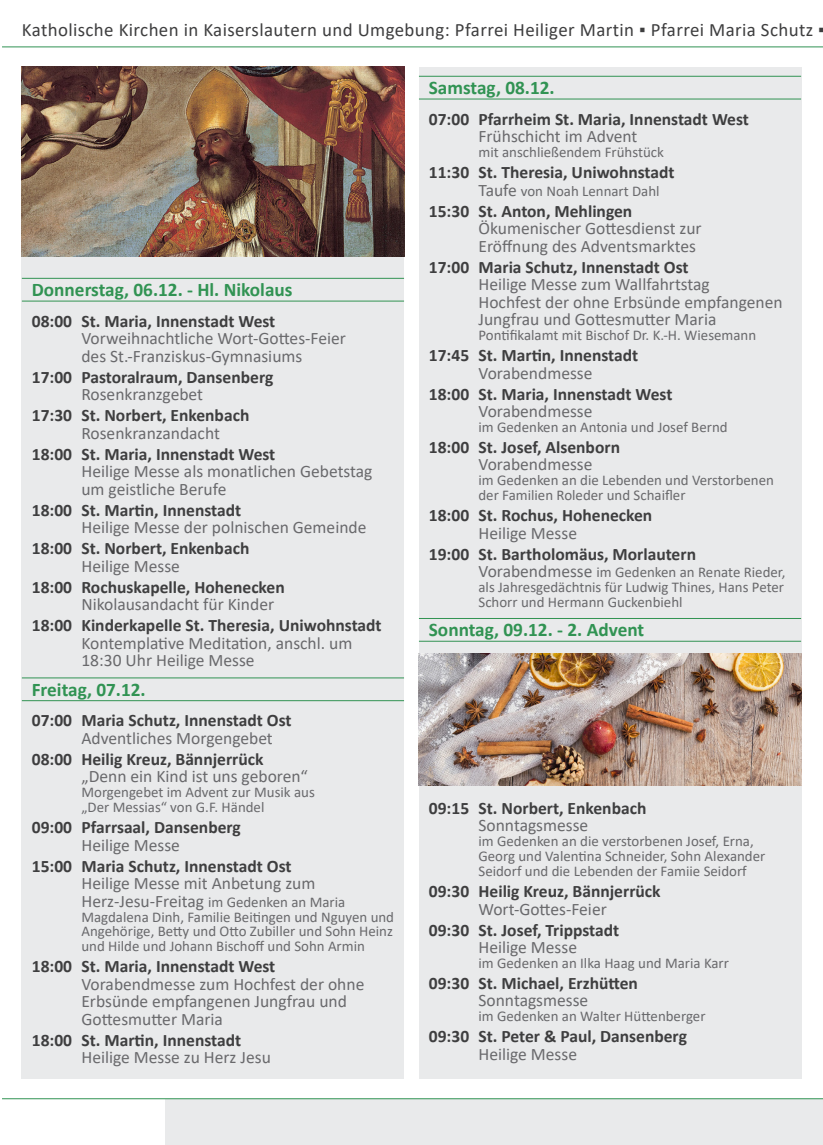
<style>
.page{position:relative;width:823px;height:1145px;background:#fff}
.page>*{position:absolute;margin:0;border:0;box-sizing:border-box;transform-origin:0 0}
.TagDatum{font:700 19.25px "Calibri";color:#319353}
.t1{font:18.9px "Calibri";letter-spacing:.02em;color:#3e3e3f}
.Uhrzeit_Kirche{font:700 17.5px "Calibri";color:#3e3e3f}
.Messe{font:17.5px/17.5px "Calibri";color:#69696c}
.Messe-2{font:14.88px/14.9px "Calibri";color:#69696c;text-align:justify}
.Zusatztext{font:14.88px/14.9px "Calibri";color:#69696c}
.s1{font-size:14.88px}
.s2{font-size:17.5px}
</style>
<div class="page">
<div style="left:22px;top:67px;width:382px;height:1011px;background:#e9eaeb"></div>
<div style="left:419px;top:67px;width:382px;height:1011px;background:#e9eaeb"></div>
<hr style="left:22px;top:278px;width:382px;height:1px;background:#319353">
<hr style="left:22px;top:301px;width:382px;height:1px;background:#319353">
<hr style="left:22px;top:678px;width:382px;height:1px;background:#319353">
<hr style="left:22px;top:700px;width:382px;height:1px;background:#319353">
<hr style="left:419px;top:76px;width:382px;height:1px;background:#319353">
<hr style="left:419px;top:99px;width:382px;height:1px;background:#319353">
<hr style="left:419px;top:618px;width:382px;height:1px;background:#319353">
<hr style="left:419px;top:641px;width:382px;height:1px;background:#319353">
<hr style="left:2px;top:47px;width:821px;height:1px;background:#319353">
<div style="left:166px;top:1099px;width:657px;height:46px;background:#e9eaeb"></div>
<hr style="left:2px;top:1098px;width:821px;height:1px;background:#319353">
<img style="left:22px;top:67px;width:382px;height:190px">
<img style="left:419px;top:654px;width:382px;height:132px">
<p class="t1" style="left:22px;top:17px;width:804px">Katholische Kirchen in Kaiserslautern und Umgebung: Pfarrei Heiliger Martin ▪ Pfarrei Maria Schutz ▪</p>
<p class="TagDatum" style="left:32px;top:276px;width:262px">Donnerstag, 06.12. - Hl. Nikolaus</p>
<p class="Uhrzeit_Kirche" style="left:32px;top:309px;width:245px">08:00 St. Maria, Innenstadt West</p>
<p class="Messe" style="left:81px;top:329px;width:266px">Vorweihnachtliche Wort-Gottes-Feier</p>
<p class="Messe" style="left:81px;top:347px;width:222px">des St.-Franziskus-Gymnasiums</p>
<p class="Uhrzeit_Kirche" style="left:32px;top:365px;width:243px">17:00 Pastoralraum, Dansenberg</p>
<p class="Messe" style="left:81px;top:385px;width:123px">Rosenkranzgebet</p>
<p class="Uhrzeit_Kirche" style="left:32px;top:403px;width:219px">17:30 St. Norbert, Enkenbach</p>
<p class="Messe" style="left:81px;top:424px;width:140px">Rosenkranzandacht</p>
<p class="Uhrzeit_Kirche" style="left:32px;top:442px;width:245px">18:00 St. Maria, Innenstadt West</p>
<p class="Messe" style="left:81px;top:462px;width:292px">Heilige Messe als monatlichen Gebetstag um geistliche Berufe</p>
<p class="Uhrzeit_Kirche" style="left:32px;top:498px;width:211px">18:00 St. Martin, Innenstadt</p>
<p class="Messe" style="left:81px;top:518px;width:286px">Heilige Messe der polnischen Gemeinde</p>
<p class="Uhrzeit_Kirche" style="left:32px;top:536px;width:219px">18:00 St. Norbert, Enkenbach</p>
<p class="Messe" style="left:81px;top:557px;width:100px">Heilige Messe</p>
<p class="Uhrzeit_Kirche" style="left:32px;top:575px;width:254px">18:00 Rochuskapelle, Hohenecken</p>
<p class="Messe" style="left:81px;top:595px;width:194px">Nikolausandacht für Kinder</p>
<p class="Uhrzeit_Kirche" style="left:32px;top:613px;width:351px">18:00 Kinderkapelle St. Theresia, Uniwohnstadt</p>
<p class="Messe" style="left:81px;top:634px;width:272px">Kontemplative Meditation, anschl. um</p>
<p class="Messe" style="left:81px;top:651px;width:175px">18:30 Uhr Heilige Messe</p>
<p class="TagDatum" style="left:32px;top:676px;width:115px">Freitag, 07.12.</p>
<p class="Uhrzeit_Kirche" style="left:32px;top:708px;width:261px">07:00 Maria Schutz, Innenstadt Ost</p>
<p class="Messe" style="left:81px;top:729px;width:193px">Adventliches Morgengebet</p>
<p class="Uhrzeit_Kirche" style="left:32px;top:747px;width:233px">08:00 Heilig Kreuz, Bännjerrück</p>
<p class="Messe" style="left:81px;top:767px;width:228px">„Denn ein Kind ist uns geboren“</p>
<p class="Zusatztext" style="left:81px;top:785px;width:235px">Morgengebet im Advent zur Musik aus</p>
<p class="Zusatztext" style="left:81px;top:799px;width:184px">„Der Messias“ von G.F. Händel</p>
<p class="Uhrzeit_Kirche" style="left:32px;top:815px;width:210px">09:00 Pfarrsaal, Dansenberg</p>
<p class="Messe" style="left:81px;top:836px;width:100px">Heilige Messe</p>
<p class="Uhrzeit_Kirche" style="left:32px;top:853px;width:261px">15:00 Maria Schutz, Innenstadt Ost</p>
<p class="Messe" style="left:81px;top:874px;width:235px">Heilige Messe mit Anbetung zum</p>
<p class="Messe" style="left:81px;top:892px;width:265px">Herz-Jesu-Freitag <span class="s1">im Gedenken an Maria</span></p>
<p class="Messe-2" style="left:81px;top:909px;width:314px">Magdalena Dinh, Familie Beitingen und Nguyen und Angehörige, Betty und Otto Zubiller und Sohn Heinz und Hilde und Johann Bischoff und Sohn Armin</p>
<p class="Uhrzeit_Kirche" style="left:32px;top:954px;width:245px">18:00 St. Maria, Innenstadt West</p>
<p class="Messe" style="left:81px;top:975px;width:284px">Vorabendmesse zum Hochfest der ohne<br>Erbsünde empfangenen Jungfrau und</p>
<p class="Messe" style="left:81px;top:1010px;width:143px">Gottesmutter Maria</p>
<p class="Uhrzeit_Kirche" style="left:32px;top:1028px;width:211px">18:00 St. Martin, Innenstadt</p>
<p class="Messe" style="left:81px;top:1048px;width:191px">Heilige Messe zu Herz Jesu</p>
<p class="TagDatum" style="left:429px;top:74px;width:127px">Samstag, 08.12.</p>
<p class="Uhrzeit_Kirche" style="left:429px;top:107px;width:321px">07:00 Pfarrheim St. Maria, Innenstadt West</p>
<p class="Messe" style="left:478px;top:127px;width:160px">Frühschicht im Advent</p>
<p class="Zusatztext" style="left:478px;top:144px;width:187px">mit anschließendem Frühstück</p>
<p class="Uhrzeit_Kirche" style="left:429px;top:160px;width:247px">11:30 St. Theresia, Uniwohnstadt</p>
<p class="Messe-2" style="left:478px;top:183px;width:183px"><span class="s2">Taufe</span> von Noah Lennart Dahl</p>
<p class="Uhrzeit_Kirche" style="left:429px;top:198px;width:205px">15:30 St. Anton, Mehlingen</p>
<p class="Messe" style="left:478px;top:219px;width:225px">Ökumenischer Gottesdienst zur</p>
<p class="Messe" style="left:478px;top:237px;width:219px">Eröffnung des Adventsmarktes</p>
<p class="Uhrzeit_Kirche" style="left:429px;top:254px;width:261px">17:00 Maria Schutz, Innenstadt Ost</p>
<p class="Messe" style="left:478px;top:275px;width:233px">Heilige Messe zum Wallfahrtstag</p>
<p class="Messe" style="left:478px;top:293px;width:305px">Hochfest der ohne Erbsünde empfangenen<br>Jungfrau und Gottesmutter Maria</p>
<p class="Zusatztext" style="left:478px;top:327px;width:279px">Pontifikalamt mit Bischof Dr. K.-H. Wiesemann</p>
<p class="Uhrzeit_Kirche" style="left:429px;top:343px;width:211px">17:45 St. Martin, Innenstadt</p>
<p class="Messe" style="left:478px;top:364px;width:115px">Vorabendmesse</p>
<p class="Uhrzeit_Kirche" style="left:429px;top:381px;width:245px">18:00 St. Maria, Innenstadt West</p>
<p class="Messe" style="left:478px;top:402px;width:115px">Vorabendmesse</p>
<p class="Zusatztext" style="left:478px;top:419px;width:251px">im Gedenken an Antonia und Josef Bernd</p>
<p class="Uhrzeit_Kirche" style="left:429px;top:435px;width:193px">18:00 St. Josef, Alsenborn</p>
<p class="Messe" style="left:478px;top:455px;width:115px">Vorabendmesse</p>
<p class="Messe-2" style="left:478px;top:473px;width:297px">im Gedenken an die Lebenden und Verstorbenen der Familien Roleder und Schaifler</p>
<p class="Uhrzeit_Kirche" style="left:429px;top:503px;width:225px">18:00 St. Rochus, Hohenecken</p>
<p class="Messe" style="left:478px;top:524px;width:100px">Heilige Messe</p>
<p class="Uhrzeit_Kirche" style="left:429px;top:541px;width:269px">19:00 St. Bartholomäus, Morlautern</p>
<p class="Messe-2" style="left:478px;top:564px;width:308px"><span class="s2">Vorabendmesse</span> im Gedenken an Renate Rieder, als Jahresgedächtnis für Ludwig Thines, Hans Peter Schorr und Hermann Guckenbiehl</p>
<p class="TagDatum" style="left:429px;top:616px;width:217px">Sonntag, 09.12. - 2. Advent</p>
<p class="Uhrzeit_Kirche" style="left:429px;top:796px;width:219px">09:15 St. Norbert, Enkenbach</p>
<p class="Messe" style="left:478px;top:816px;width:111px">Sonntagsmesse</p>
<p class="Zusatztext" style="left:478px;top:834px;width:288px">im Gedenken an die verstorbenen Josef, Erna,<br>Georg und Valentina Schneider, Sohn Alexander<br>Seidorf und die Lebenden der Famiie Seidorf</p>
<p class="Uhrzeit_Kirche" style="left:429px;top:879px;width:233px">09:30 Heilig Kreuz, Bännjerrück</p>
<p class="Messe" style="left:478px;top:900px;width:130px">Wort-Gottes-Feier</p>
<p class="Uhrzeit_Kirche" style="left:429px;top:917px;width:192px">09:30 St. Josef, Trippstadt</p>
<p class="Messe" style="left:478px;top:938px;width:100px">Heilige Messe</p>
<p class="Messe-2" style="left:478px;top:955px;width:252px">im Gedenken an Ilka Haag und Maria Karr</p>
<p class="Uhrzeit_Kirche" style="left:429px;top:971px;width:211px">09:30 St. Michael, Erzhütten</p>
<p class="Messe" style="left:478px;top:991px;width:111px">Sonntagsmesse</p>
<p class="Messe-2" style="left:478px;top:1009px;width:228px">im Gedenken an Walter Hüttenberger</p>
<p class="Uhrzeit_Kirche" style="left:429px;top:1024px;width:259px">09:30 St. Peter &amp; Paul, Dansenberg</p>
<p class="Messe" style="left:478px;top:1045px;width:100px">Heilige Messe</p>
</div>
